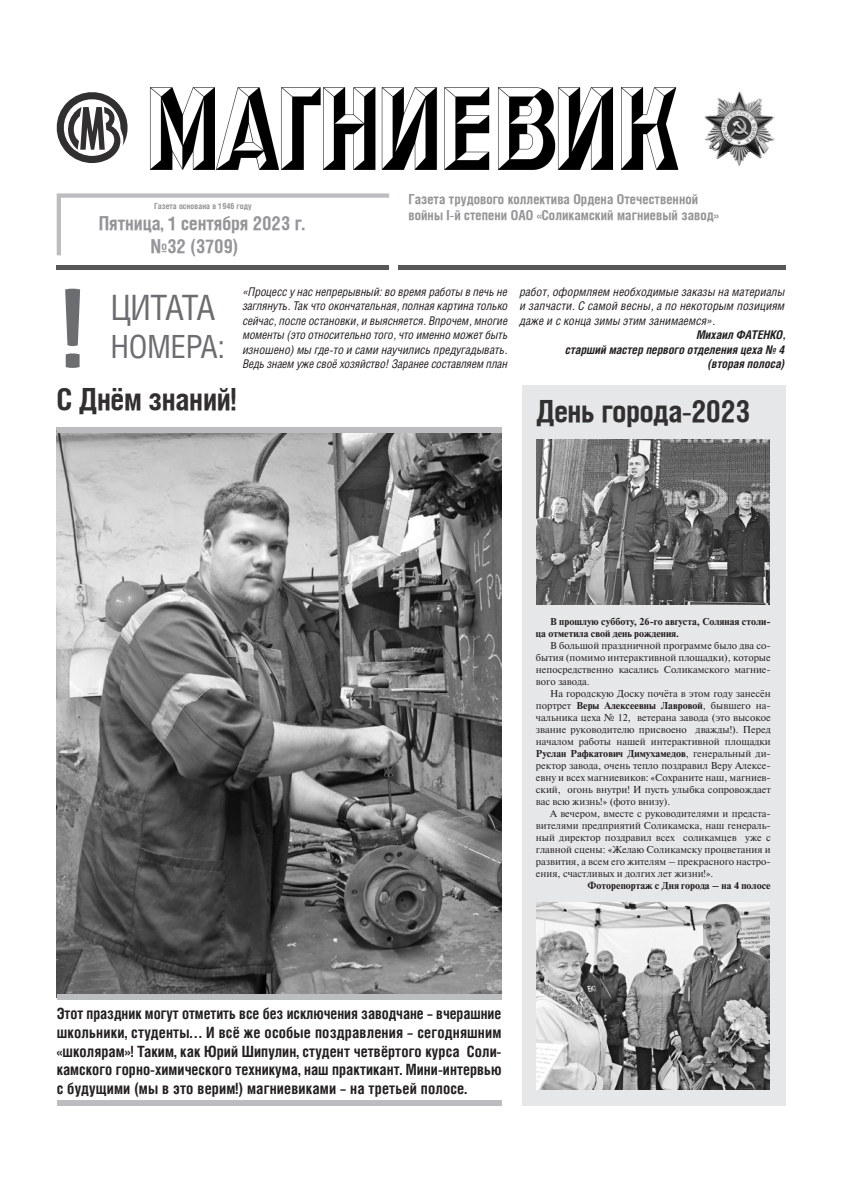
<style>
.page{position:relative;width:842px;height:1191px;background:#fff}
.page>*{position:absolute;margin:0;border:0;box-sizing:border-box;transform-origin:0 0}
.t1{font:700 110px "Glober";color:#6c6d70}
.t2{font:35px "Helios Cond";letter-spacing:-.065em;color:#6c6d70}
.t3{font:32px "Helios Cond";letter-spacing:-.015em;color:#6c6d70}
.t4{font:700 30px "Helios Cond";letter-spacing:-.01em;color:#312f30}
.t5{font:700 18.9px "Helios Cond";letter-spacing:-.005em;color:#939598}
.t6{font:700 15.5px/18.6px "Helios Cond C";letter-spacing:.01em;color:#231f20;text-align:justify;scale:.95 1}
.t7{font:700 13.6px/15.9px "Helios Cond";letter-spacing:.005em;color:#939598}
.t8{font:italic 12px/14.4px "Helios Cond C";letter-spacing:-.005em;color:#231f20;text-align:justify}
.t9{font:italic 700 12px/14.4px "Helios Cond C";color:#231f20;text-align:right}
.t10{font:10px/12px "Newton C";color:#231f20;text-align:justify}
.t11{font:700 10px/12px "Newton C";color:#231f20}
.t12{font:700 8.3px "Helios Cond";letter-spacing:.01em;color:#939598}
.s1{font-weight:700}
</style>
<div class="page">
<div style="left:522px;top:385px;width:263px;height:721px;background:#e6e7e9"></div>
<img style="left:57px;top:433px;width:444px;height:561px">
<img style="left:704px;top:91px;width:70px;height:75px">
<svg style="left:57px;top:92px;width:71px;height:71px"></svg>
<svg style="left:57px;top:193px;width:332px;height:62px"></svg>
<hr style="left:57px;top:266px;width:332px;height:4px;background:#57585a">
<hr style="left:398px;top:266px;width:387px;height:4px;background:#57585a">
<img style="left:150px;top:87px;width:528px;height:82px">
<div style="left:57px;top:1100px;width:444px;height:6px;background:#bcbdc0"></div>
<div style="left:57px;top:994px;width:444px;height:6px;background:#bcbdc0"></div>
<div style="left:57px;top:427px;width:444px;height:6px;background:#bcbdc0"></div>
<img style="left:536px;top:439px;width:234px;height:166px">
<img style="left:536px;top:902px;width:234px;height:187px">
<p class="t12" style="left:154px;top:202px;width:99px">Газета основана в 1946 году</p>
<h3 class="t5" style="left:99px;top:213px;width:208px">Пятница, 1 сентября 2023 г.</h3>
<h3 class="t5" style="left:151px;top:235px;width:89px">№32 (3709)</h3>
<h3 class="t7" style="left:408px;top:191px;width:312px">Газета трудового коллектива Ордена Отечественной войны I-й степени ОАО «Соликамский магниевый завод»</h3>
<p class="t8" style="left:243px;top:284px;width:267px">«Процесс у нас непрерывный: во время работы в печь не заглянуть. Так что окончательная, полная картина только сейчас, после остановки, и выясняется. Впрочем, многие моменты (это относительно того, что именно может быть изношено) мы где-то и сами научились предугадывать.<br>Ведь знаем уже своё хозяйство! Заранее составляем план</p>
<p class="t8" style="left:520px;top:284px;width:267px">работ, оформляем необходимые заказы на материалы и запчасти. С самой весны, а по некоторым позициям даже и с конца зимы этим занимаемся».</p>
<h1 class="t1" style="left:57px;top:252px;width:33px">!</h1>
<h2 class="t2" style="left:110px;top:286px;width:106px">ЦИТАТА</h2>
<p class="t9" style="left:565px;top:327px;width:221px">Михаил ФАТЕНКО,<br>старший мастер первого отделения цеха № 4 (вторая полоса)</p>
<h3 class="t4" style="left:536px;top:394px;width:216px">День города-2023</h3>
<h3 class="t3" style="left:110px;top:327px;width:116px">НОМЕРА:</h3>
<h3 class="t4" style="left:57px;top:382px;width:181px">С Днём знаний!</h3>
<p class="t11" style="left:536px;top:616px;width:236px;text-indent:14px">В прошлую субботу, 26-го августа, Соляная столи&shy;ца отметила свой день рождения.</p>
<p class="t10" style="left:536px;top:640px;width:236px;text-indent:14px">В большой праздничной программе было два со&shy;бытия (помимо интерактивной площадки), которые непосредственно касались Соликамского магние&shy;вого завода.</p>
<p class="t10" style="left:536px;top:688px;width:236px;text-indent:14px">На городскую Доску почёта в этом году занесён портрет <span class="s1">Веры Алексеевны Лавровой</span>, бывшего на&shy;чальника цеха № 12, ветерана завода (это высокое звание руководителю присвоено дважды!). Перед началом работы нашей интерактивной площадки <span class="s1">Руслан Рафкатович Димухамедов</span>, генеральный ди&shy;ректор завода, очень тепло поздравил Веру Алексе&shy;евну и всех магниевиков: «Сохраните наш, магниев&shy;ский, огонь внутри! И пусть улыбка сопровождает вас всю жизнь!» (фото внизу).</p>
<p class="t10" style="left:536px;top:808px;width:236px;text-indent:14px">А вечером, вместе с руководителями и предста&shy;вителями предприятий Соликамска, наш генераль&shy;ный директор поздравил всех соликамцев уже с главной сцены: «Желаю Соликамску процветания и развития, а всем его жителям – прекрасного настро&shy;ения, счастливых и долгих лет жизни!».</p>
<p class="t11" style="left:588px;top:880px;width:185px">Фоторепортаж с Дня города – на 4 полосе</p>
<p class="t6" style="left:57px;top:1004px;width:470px">Этот праздник могут отметить все без исключения заводчане – вчерашние школьники, студенты… И всё же особые поздравления – сегодняшним «школярам»! Таким, как Юрий Шипулин, студент четвёртого курса Соли&shy;камского горно-химического техникума, наш практикант. Мини-интервью с будущими (мы в это верим!) магниевиками – на третьей полосе.</p>
</div>
